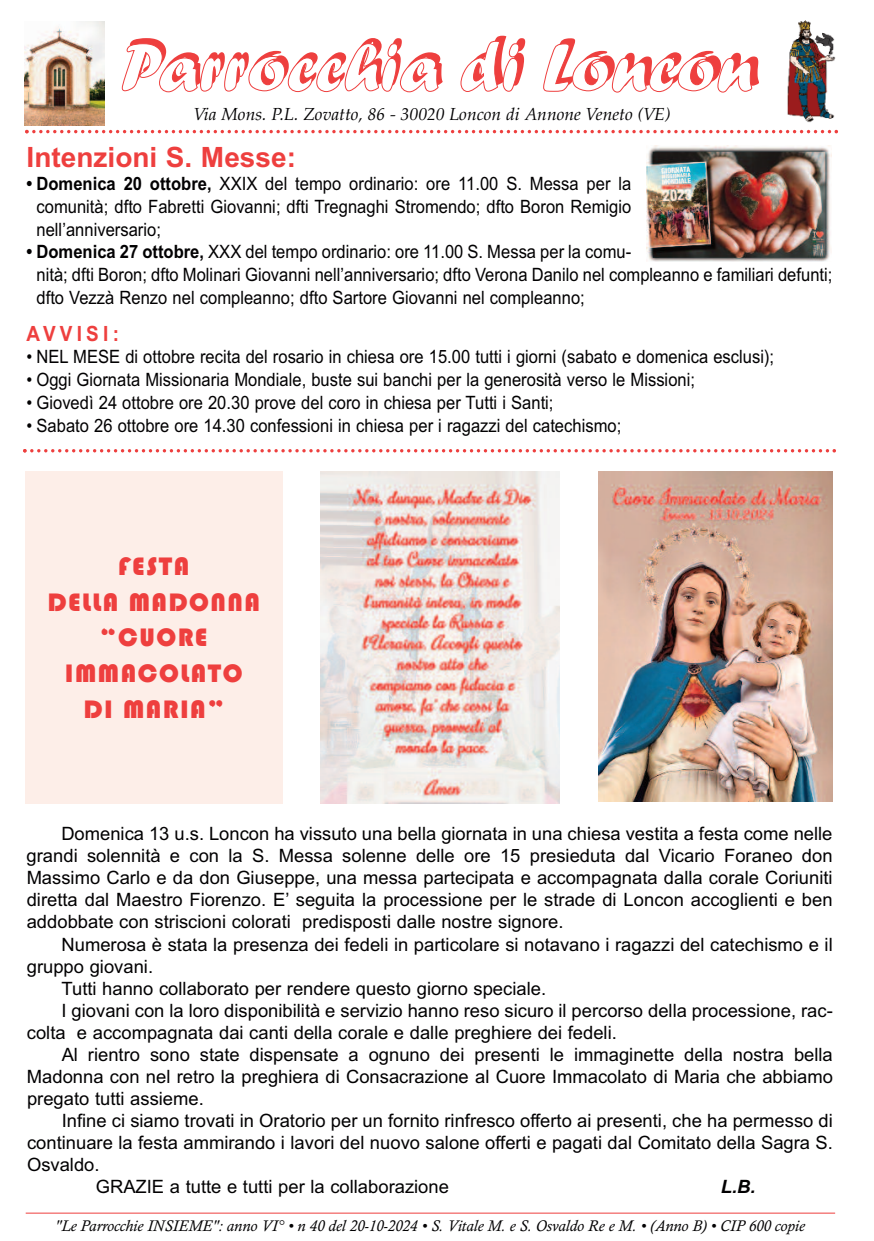
<style>
.page{position:relative;width:874px;height:1241px;background:#fff}
.page>*{position:absolute;margin:0;border:0;box-sizing:border-box;transform-origin:0 0}
.t1{font:70px "Forte";color:#ee3f3e;scale:1.06 1}
.t2{font:700 28px "Arial";color:#ee3f3e}
.t3{font:26.25px/35.7px "Bauhaus 93";letter-spacing:.055em;color:#ee3f3e;text-align:center}
.t4{font:700 21px "Arial Narrow";letter-spacing:.18em;color:#ee3f3e;scale:1.1 1}
.t5{font:18.38px/22.1px "Arial";color:#020102;text-align:justify}
.t6{font:18.38px/22.8px "Arial Narrow";color:#020102;text-align:justify;scale:1.1 1}
.t7{font:italic 700 18.38px "Arial";color:#020102}
.t8{font:italic 17.5px "Palatino Linotype";color:#020102}
.t9{font:italic 15.75px "Calisto";color:#020102}
.s1{font-weight:700}
</style>
<div class="page">
<hr style="left:26px;top:1212px;width:808px;height:1px;background:#ee3f3e">
<svg style="left:25px;top:130px;width:812px;height:3px"></svg>
<img style="left:787px;top:20px;width:49px;height:103px">
<img style="left:25px;top:21px;width:79px;height:104px">
<div style="left:25px;top:471px;width:257px;height:332px;background:#fdeee8"></div>
<img style="left:320px;top:471px;width:239px;height:332px">
<img style="left:598px;top:471px;width:234px;height:330px">
<svg style="left:23px;top:449px;width:812px;height:3px"></svg>
<img style="left:646px;top:145px;width:185px;height:116px">
<h1 class="t1" style="left:123px;top:20px;width:602px">Parrocchia di Loncon</h1>
<p class="t8" style="left:194px;top:103px;width:478px">Via Mons. P.L. Zovatto, 86 - 30020 Loncon di Annone Veneto (VE)</p>
<h2 class="t2" style="left:27px;top:141px;width:271px">Intenzioni S. Messe:</h2>
<p class="t6" style="left:36px;top:172px;width:542px;text-indent:-10px"><span class="s1">• Domenica 20 ottobre,</span> XXIX del tempo ordinario: ore 11.00 S. Messa per la comunità; dfto Fabretti Giovanni; dfti Tregnaghi Stromendo; dfto Boron Remigio nell’anniversario;</p>
<p class="t6" style="left:36px;top:240px;width:724px;text-align:left;text-indent:-10px"><span class="s1">• Domenica 27 ottobre,</span> XXX del tempo ordinario: ore 11.00 S. Messa per la comu-<br>nità; dfti Boron; dfto Molinari Giovanni nell’anniversario; dfto Verona Danilo nel compleanno e familiari defunti; dfto Vezzà Renzo nel compleanno; dfto Sartore Giovanni nel compleanno;</p>
<p class="t4" style="left:27px;top:321px;width:85px">AVVISI:</p>
<p class="t6" style="left:27px;top:345px;width:680px">• NEL MESE di ottobre recita del rosario in chiesa ore 15.00 tutti i giorni (sabato e domenica esclusi);</p>
<p class="t6" style="left:27px;top:368px;width:609px">• Oggi Giornata Missionaria Mondiale, buste sui banchi per la generosità verso le Missioni;</p>
<p class="t6" style="left:27px;top:391px;width:480px">• Giovedì 24 ottobre ore 20.30 prove del coro in chiesa per Tutti i Santi;</p>
<p class="t6" style="left:27px;top:414px;width:542px">• Sabato 26 ottobre ore 14.30 confessioni in chiesa per i ragazzi del catechismo;</p>
<h3 class="t3" style="left:47px;top:548px;width:214px">FESTA<br>DELLA MADONNA “CUORE<br>IMMACOLATO<br>DI MARIA”</h3>
<p class="t5" style="left:27px;top:822px;width:807px;text-indent:35px">Domenica 13 u.s. Loncon ha vissuto una bella giornata in una chiesa vestita a festa come nelle grandi solennità e con la S. Messa solenne delle ore 15 presieduta dal Vicario Foraneo don Massimo Carlo e da don Giuseppe, una messa partecipata e accompagnata dalla corale Coriuniti diretta dal Maestro Fiorenzo. E’ seguita la processione per le strade di Loncon accoglienti e ben addobbate con striscioni colorati predisposti dalle nostre signore.</p>
<p class="t5" style="left:61px;top:933px;width:772px">Numerosa è stata la presenza dei fedeli in particolare si notavano i ragazzi del catechismo e il</p>
<p class="t5" style="left:27px;top:955px;width:128px">gruppo giovani.</p>
<p class="t5" style="left:62px;top:977px;width:486px">Tutti hanno collaborato per rendere questo giorno speciale.</p>
<p class="t5" style="left:62px;top:999px;width:772px">I giovani con la loro disponibilità e servizio hanno reso sicuro il percorso della processione, rac-</p>
<p class="t5" style="left:27px;top:1021px;width:591px">colta e accompagnata dai canti della corale e dalle preghiere dei fedeli.</p>
<p class="t5" style="left:62px;top:1043px;width:772px">Al rientro sono state dispensate a ognuno dei presenti le immaginette della nostra bella</p>
<p class="t5" style="left:27px;top:1065px;width:807px">Madonna con nel retro la preghiera di Consacrazione al Cuore Immacolato di Maria che abbiamo</p>
<p class="t5" style="left:27px;top:1087px;width:178px">pregato tutti assieme.</p>
<p class="t5" style="left:62px;top:1109px;width:772px">Infine ci siamo trovati in Oratorio per un fornito rinfresco offerto ai presenti, che ha permesso di</p>
<p class="t5" style="left:27px;top:1131px;width:807px">continuare la festa ammirando i lavori del nuovo salone offerti e pagati dal Comitato della Sagra S.</p>
<p class="t5" style="left:27px;top:1153px;width:74px">Osvaldo.</p>
<p class="t5" style="left:96px;top:1175px;width:354px">GRAZIE a tutte e tutti per la collaborazione</p>
<p class="t7" style="left:720px;top:1175px;width:36px">L.B.</p>
<p class="t9" style="left:55px;top:1216px;width:751px">"Le Parrocchie INSIEME": anno VI° • n 40 del 20-10-2024 • S. Vitale M. e S. Osvaldo Re e M. • (Anno B) • CIP 600 copie</p>
</div>
